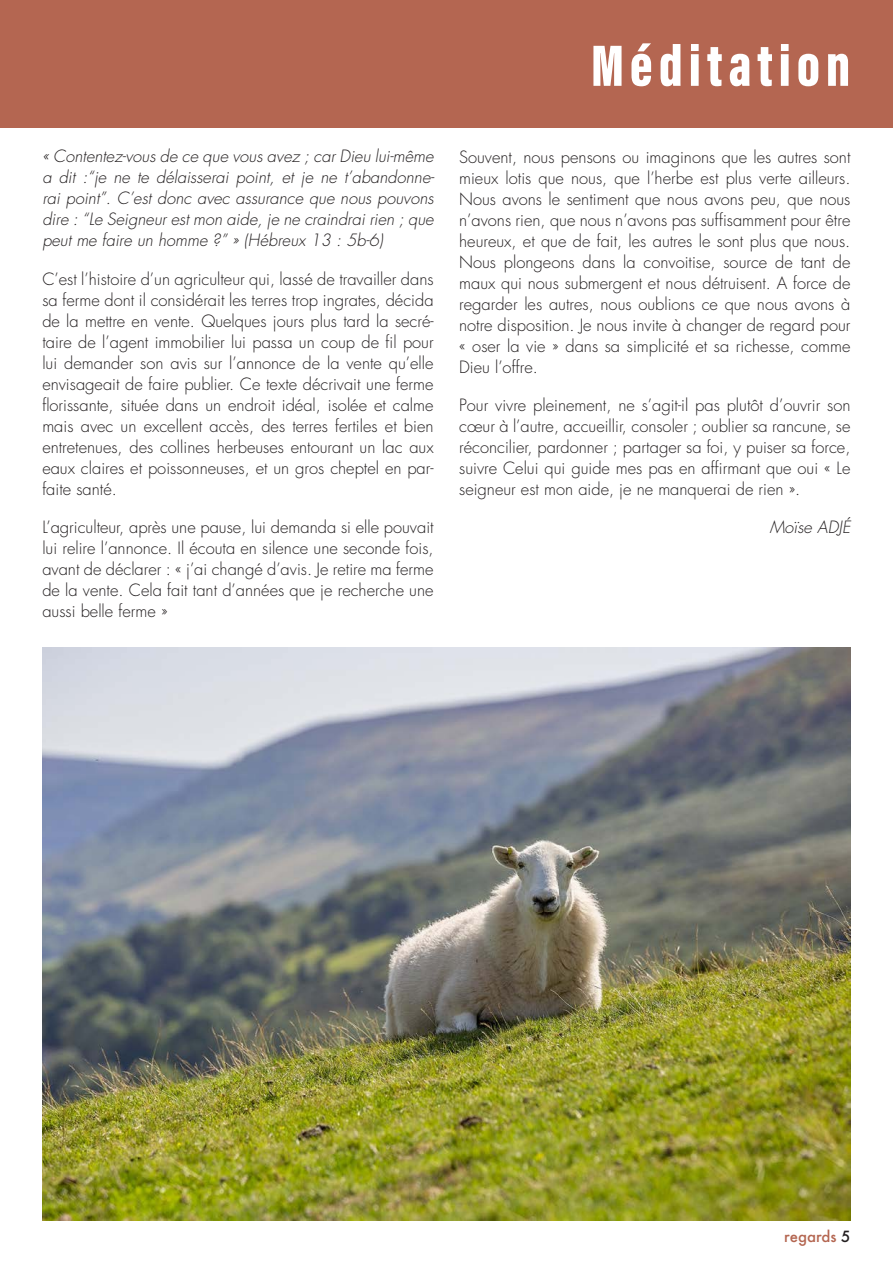
<style>
.page{position:relative;width:893px;height:1263px;background:#fff}
.page>*{position:absolute;margin:0;border:0;box-sizing:border-box;transform-origin:0 0}
.t1{font:900 60px "Acumin Pro Extra Cond";letter-spacing:.1em;color:#fff}
.t2{font:300 16.5px/21px "Futura Std";color:#231f20;text-align:justify}
.t3{font:italic 300 16.5px/21px "Futura Std";color:#231f20;text-align:justify}
.t4{font:500 15px "Futura";color:#b46651}
.s1{color:#231f20}
</style>
<div class="page">
<div style="left:0;top:0;width:893px;height:128px;background:#b46651"></div>
<img style="left:43px;top:647px;width:807px;height:573px">
<p class="t3" style="left:42px;top:146px;width:394px">« Contentez-vous de ce que vous avez ; car Dieu lui-même a dit :“je ne te délaisserai point, et je ne t’abandonne&shy;rai point”. C’est donc avec assurance que nous pouvons dire : “Le Seigneur est mon aide, je ne craindrai rien ; que peut me faire un homme ?” » (Hébreux 13 : 5b-6)</p>
<p class="t2" style="left:42px;top:268px;width:393px">C’est l’histoire d’un agriculteur qui, lassé de travailler dans sa ferme dont il considérait les terres trop ingrates, décida de la mettre en vente. Quelques jours plus tard la secré&shy;taire de l’agent immobilier lui passa un coup de fil pour lui demander son avis sur l’annonce de la vente qu’elle envisageait de faire publier. Ce texte décrivait une ferme florissante, située dans un endroit idéal, isolée et calme mais avec un excellent accès, des terres fertiles et bien entretenues, des collines herbeuses entourant un lac aux eaux claires et poissonneuses, et un gros cheptel en par&shy;faite santé.</p>
<p class="t2" style="left:42px;top:517px;width:393px">L’agriculteur, après une pause, lui demanda si elle pouvait lui relire l’annonce. Il écouta en silence une seconde fois, avant de déclarer : « j’ai changé d’avis. Je retire ma ferme de la vente. Cela fait tant d’années que je recherche une aussi belle ferme »</p>
<h1 class="t1" style="left:591px;top:29px;width:261px">Méditation</h1>
<p class="t2" style="left:459px;top:147px;width:393px">Souvent, nous pensons ou imaginons que les autres sont mieux lotis que nous, que l’herbe est plus verte ailleurs.<br>Nous avons le sentiment que nous avons peu, que nous n’avons rien, que nous n’avons pas suffisamment pour être heureux, et que de fait, les autres le sont plus que nous.<br>Nous plongeons dans la convoitise, source de tant de maux qui nous submergent et nous détruisent. A force de regarder les autres, nous oublions ce que nous avons à notre disposition. Je nous invite à changer de regard pour « oser la vie » dans sa simplicité et sa richesse, comme Dieu l’offre.</p>
<p class="t2" style="left:459px;top:395px;width:393px">Pour vivre pleinement, ne s’agit-il pas plutôt d’ouvrir son cœur à l’autre, accueillir, consoler ; oublier sa rancune, se réconcilier, pardonner ; partager sa foi, y puiser sa force, suivre Celui qui guide mes pas en affirmant que oui « Le seigneur est mon aide, je ne manquerai de rien ».</p>
<p class="t3" style="left:770px;top:517px;width:82px">Moïse ADJÉ</p>
<p class="t4" style="left:784px;top:1226px;width:68px">regards <span class="s1">5</span></p>
</div>
